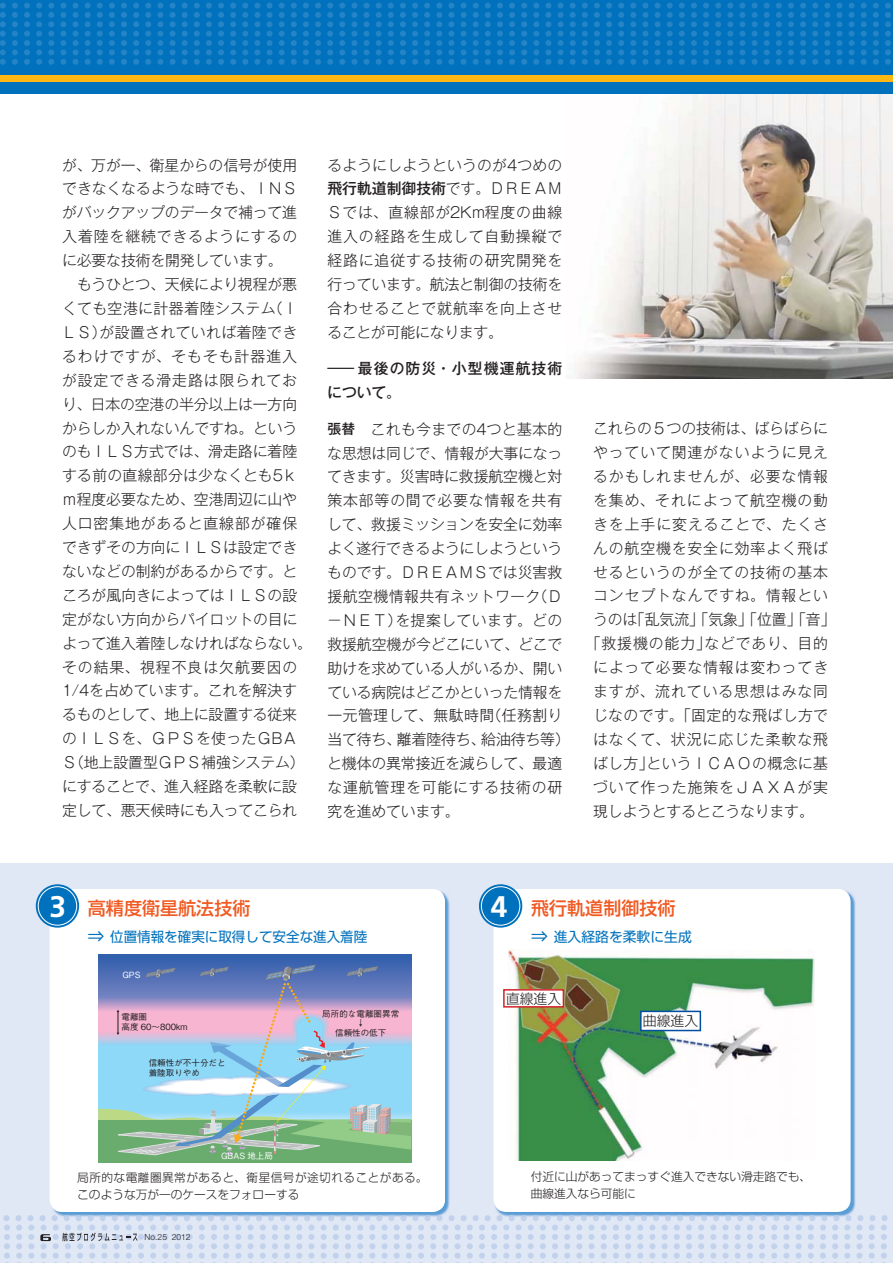
<style>
.page{position:relative;width:893px;height:1263px;background:#fff}
.page>*{position:absolute;margin:0;border:0;box-sizing:border-box;transform-origin:0 0}
.t1{font:700 29.85px "Frutiger";color:#fff}
.t2{font:18px "Shin Go Pro Medium 90 msp RKSJ H";color:#f15a22}
.t3{font:14.85px/23.9px "Gothic MB101 Pro Light 90 msp RKSJ H";letter-spacing:-.005em;color:#231f20}
.t4{font:14.85px "Gothic MB101 Pro Light 90 msp RKSJ H";letter-spacing:.06em;color:#231f20}
.t5{font:14.85px "Gothic MB101 Pro Light 90 msp RKSJ H";letter-spacing:.055em;color:#231f20}
.t6{font:14.85px "Gothic MB101 Pro Light 90 msp RKSJ H";letter-spacing:.065em;color:#231f20}
.t7{font:14.85px/23.9px "Gothic MB101 Pro Medium 90 msp RKSJ H";letter-spacing:.07em;color:#231f20;scale:1.8 1}
.t8{font:14.85px "Gothic MB101 Pro Medium 90 msp RKSJ H";letter-spacing:-.005em;color:#231f20}
.t9{font:14.85px "Gothic MB101 Pro Light 90 msp RKSJ H";letter-spacing:.025em;color:#231f20}
.t10{font:14.85px "Gothic MB101 Pro Light 90 msp RKSJ H";letter-spacing:.02em;color:#231f20}
.t11{font:13.8px "Shin Go Pro Regular 90 msp RKSJ H";color:#0071bc}
.t12{font:13.8px "Shin Go Pro Light 90 msp RKSJ H";color:#231f20}
.t13{font:11.7px/17px "Shin Go Pro Light 90 msp RKSJ H";letter-spacing:.035em;color:#231f20}
.t14{font:11.7px/17px "Shin Go Pro Light 90 msp RKSJ H";color:#231f20}
.t15{font:8.55px/9.8px "Gothic BBB Pro Medium 90 msp RKSJ H";color:#231f20}
.t16{font:8.55px "Gothic BBB Pro Medium 90 msp RKSJ H";color:#fff}
.t17{font:300 8.55px "Helvetica Neue";color:#231f20}
.s1{font-family:"Gothic MB101 Pro Light 90 msp RKSJ H"}
.s2{font-family:"Gothic MB101 Pro Medium 90 msp RKSJ H";font-size:13.8px}
.s3{font-size:16.95px}
</style>
<div class="page">
<div style="left:0;top:863px;width:893px;height:400px;background:#e0e7f5"></div>
<div style="left:0;top:0;width:893px;height:94px;background:#0071bc"></div>
<svg style="left:0;top:3px;width:891px;height:62px"></svg>
<div style="left:0;top:75px;width:893px;height:7px;background:#fdb813"></div>
<img style="left:574px;top:94px;width:319px;height:285px">
<img style="left:51px;top:890px;width:399px;height:325px">
<div style="left:50px;top:889px;width:395px;height:323px;background:#fff;border-radius:13px"></div>
<div style="left:36px;top:884px;width:43px;height:44px;background:#0071bc;border-radius:50%"></div>
<div style="left:38px;top:886px;width:39px;height:40px;border:1px solid #fff;border-radius:50%"></div>
<div style="left:98px;top:954px;width:313px;height:81px;background:#3561ad"></div>
<div style="left:98px;top:1120px;width:313px;height:42px;background:#69ac6d"></div>
<svg style="left:98px;top:965px;width:313px;height:190px;background:#9bb7cb"></svg>
<img style="left:495px;top:890px;width:361px;height:325px">
<div style="left:493px;top:889px;width:357px;height:323px;background:#fff;border-radius:13px"></div>
<div style="left:479px;top:884px;width:43px;height:44px;background:#0071bc;border-radius:50%"></div>
<div style="left:481px;top:886px;width:39px;height:40px;border:1px solid #fff;border-radius:50%"></div>
<img style="left:508px;top:950px;width:306px;height:210px">
<div style="left:504px;top:990px;width:59px;height:17px;background:#fff"></div>
<div style="left:503px;top:989px;width:61px;height:19px;border:2px solid #d2232a"></div>
<div style="left:641px;top:1011px;width:59px;height:20px;background:#fff"></div>
<div style="left:640px;top:1011px;width:61px;height:20px;border:2px solid #034ea2"></div>
<svg style="left:3px;top:1215px;width:885px;height:48px"></svg>
<p class="t3" style="left:62px;top:155px;width:251px">が、万が一、衛星からの信号が使用できなくなるような時でも、ＩＮＳがバックアップのデータで補って進入着陸を継続できるようにするのに必要な技術を開発しています。<br>　もうひとつ、天候により視程が悪くても空港に計器着陸システム（Ｉ<br>ＬＳ）が設置されていれば着陸できるわけですが、そもそも計器進入が設定できる滑走路は限られており、日本の空港の半分以上は一方向からしか入れないんですね。というのもＩＬＳ方式では、滑走路に着陸する前の直線部分は少なくとも5ｋｍ程度必要なため、空港周辺に山や人口密集地があると直線部が確保できずその方向にＩＬＳは設定できないなどの制約があるからです。ところが風向きによってはＩＬＳの設定がない方向からパイロットの目によって進入着陸しなければならない。その結果、視程不良は欠航要因の<br>1/4を占めています。これを解決するものとして、地上に設置する従来のＩＬＳを、ＧＰＳを使ったＧBＡ<br>Ｓ（地上設置型ＧＰＳ補強システム）にすることで、進入経路を柔軟に設定して、悪天候時にも入ってこられ</p>
<p class="t3" style="left:327px;top:155px;width:237px">るようにしようというのが4つめの</p>
<p class="t8" style="left:327px;top:183px;width:237px">飛行軌道制御技術<span class="s1">です。ＤＲＥＡＭ</span></p>
<p class="t3" style="left:327px;top:203px;width:237px;text-align:justify">Ｓでは、直線部が2Km程度の曲線進入の経路を生成して自動操縦で経路に追従する技術の研究開発を行っています。航法と制御の技術を合わせることで就航率を向上させることが可能になります。</p>
<p class="t7" style="left:327px;top:359px;width:132px">―最後の防災・小型機運航技術について。</p>
<p class="t3" style="left:327px;top:419px;width:244px"><span class="s2">張替</span>　これも今までの4つと基本的な思想は同じで、情報が大事になってきます。災害時に救援航空機と対策本部等の間で必要な情報を共有して、救援ミッションを安全に効率よく遂行できるようにしようというものです。ＤＲＥＡＭＳでは災害救援航空機情報共有ネットワーク（Ｄ－ＮＥＴ）を提案しています。どの救援航空機が今どこにいて、どこで助けを求めている人がいるか、開いている病院はどこかといった情報を一元管理して、無駄時間（任務割り当て待ち、離着陸待ち、給油待ち等）と機体の異常接近を減らして、最適な運航管理を可能にする技術の研究を進めています。</p>
<p class="t3" style="left:593px;top:419px;width:236px">これらの５つの技術は、ばらばらに</p>
<p class="t5" style="left:593px;top:447px;width:236px">やっていて関連がないように見え</p>
<p class="t4" style="left:593px;top:471px;width:236px">るかもしれませんが、必要な情報</p>
<p class="t4" style="left:593px;top:495px;width:236px">を集め、それによって航空機の動</p>
<p class="t4" style="left:593px;top:519px;width:236px">きを上手に変えることで、たくさ</p>
<p class="t5" style="left:593px;top:542px;width:236px">んの航空機を安全に効率よく飛ば</p>
<p class="t4" style="left:593px;top:566px;width:236px">せるというのが全ての技術の基本</p>
<p class="t6" style="left:593px;top:590px;width:236px">コンセプトなんですね。情報とい</p>
<p class="t3" style="left:593px;top:610px;width:244px">うのは「乱気流」「気象」「位置」「音」</p>
<p class="t4" style="left:586px;top:638px;width:244px">「救援機の能力」などであり、目的</p>
<p class="t5" style="left:593px;top:662px;width:237px">によって必要な情報は変わってき</p>
<p class="t4" style="left:593px;top:686px;width:237px">ますが、流れている思想はみな同</p>
<p class="t9" style="left:593px;top:710px;width:237px">じなのです。「固定的な飛ばし方で</p>
<p class="t6" style="left:593px;top:734px;width:236px">はなくて、状況に応じた柔軟な飛</p>
<p class="t10" style="left:593px;top:758px;width:236px">ばし方」というＩＣＡＯの概念に基</p>
<p class="t4" style="left:593px;top:781px;width:236px">づいて作った施策をＪＡＸＡが実</p>
<p class="t3" style="left:593px;top:801px;width:222px">現しようとするとこうなります。</p>
<h1 class="t1" style="left:50px;top:894px;width:18px">3</h1>
<p class="t2" style="left:88px;top:901px;width:182px">高精度衛星航法技術　</p>
<p class="t11" style="left:88px;top:932px;width:281px"><span class="s3">⇒</span> 位置情報を確実に取得して安全な進入着陸</p>
<p class="t16" style="left:122px;top:972px;width:20px">GPS</p>
<p class="t15" style="left:122px;top:1013px;width:67px">電離圏<br>高度 60～800km</p>
<p class="t15" style="left:149px;top:1059px;width:78px">信頼性が不十分だと着陸取りやめ</p>
<p class="t15" style="left:322px;top:1010px;width:78px;text-align:center">局所的な電離圏異常↓<br>信頼性の低下</p>
<p class="t16" style="left:221px;top:1153px;width:53px">GBAS 地上局</p>
<p class="t13" style="left:77px;top:1171px;width:352px">局所的な電離圏異常があると、衛星信号が途切れることがある。このような万が一のケースをフォローする</p>
<p class="t17" style="left:145px;top:1234px;width:48px">No.25 2012</p>
<h1 class="t1" style="left:491px;top:894px;width:18px">4</h1>
<p class="t2" style="left:531px;top:901px;width:164px">飛行軌道制御技術　</p>
<p class="t11" style="left:531px;top:932px;width:162px"><span class="s3">⇒</span> 進入経路を柔軟に生成</p>
<p class="t12" style="left:506px;top:993px;width:57px">直線進入</p>
<p class="t12" style="left:643px;top:1016px;width:57px">曲線進入</p>
<p class="t14" style="left:531px;top:1170px;width:282px">付近に山があってまっすぐ進入できない滑走路でも、曲線進入なら可能に</p>
</div>
